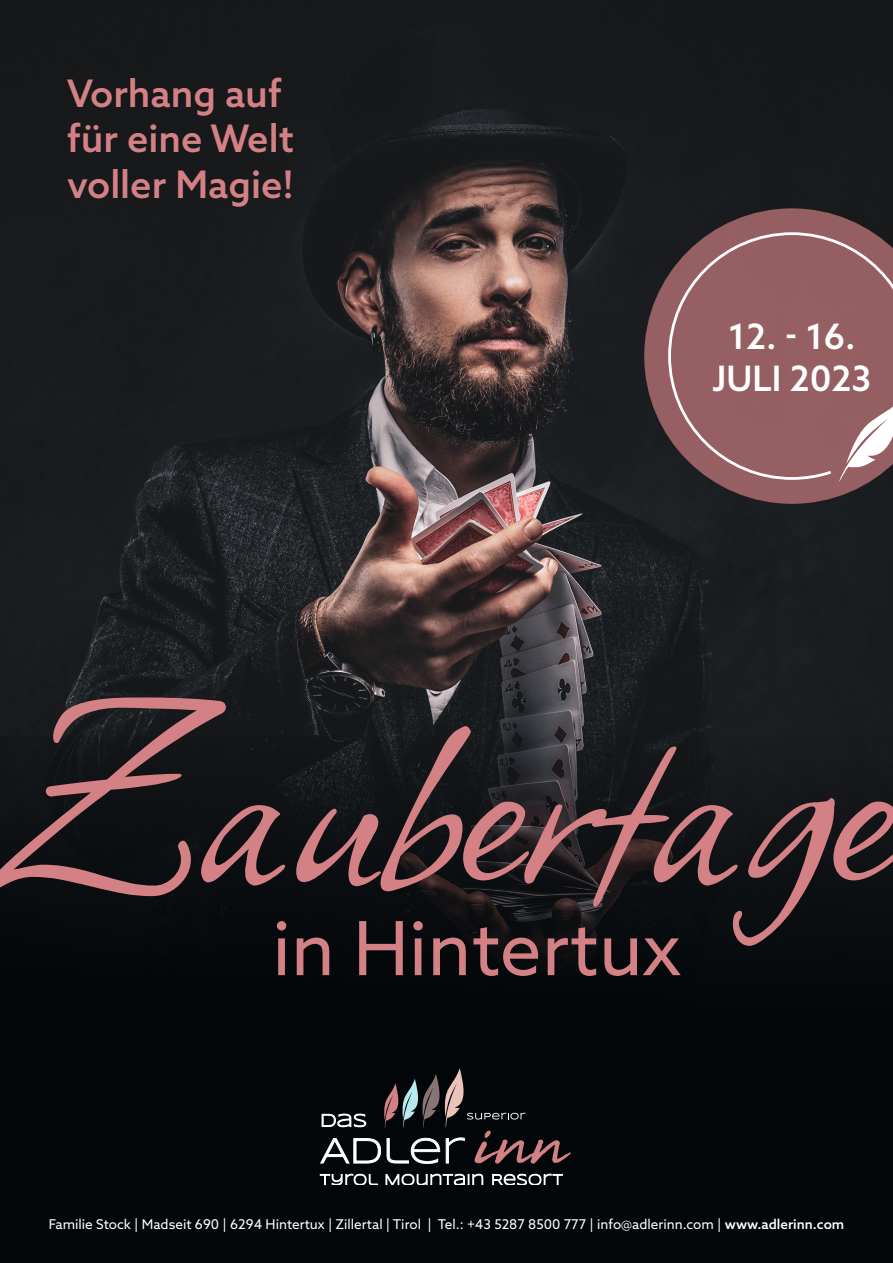
<style>
.page{position:relative;width:893px;height:1263px;background:#fff}
.page>*{position:absolute;margin:0;border:0;box-sizing:border-box;transform-origin:0 0}
.t1{font:320.25px "Allison";color:#d48185}
.t2{font:74.7px "Azo Sans";color:#d48185}
.t3{font:500 37.95px "Azo Sans";color:#d48185}
.t4{font:500 34.95px "Azo Sans";color:#fff}
.t5{font:13.5px "Azo Sans";color:#fff}
.s1{font-weight:500}
</style>
<div class="page">
<img style="left:0;top:0;width:893px;height:736px">
<svg style="left:644px;top:208px;width:249px;height:296px;background:#4e383c"></svg>
<svg style="left:667px;top:231px;width:226px;height:250px;background:#936064"></svg>
<svg style="left:839px;top:397px;width:54px;height:85px"></svg>
<svg style="left:0;top:736px;width:893px;height:527px;background:#090c0e"></svg>
<svg style="left:319px;top:1173px;width:59px;height:12px"></svg>
<svg style="left:385px;top:1173px;width:99px;height:12px"></svg>
<svg style="left:492px;top:1173px;width:71px;height:12px"></svg>
<svg style="left:319px;top:1068px;width:252px;height:96px;background:#252427"></svg>
<p class="t3" style="left:67px;top:68px;width:216px">Vorhang auf</p>
<p class="t3" style="left:67px;top:114px;width:228px">für eine Welt</p>
<p class="t3" style="left:67px;top:159px;width:228px">voller Magie!</p>
<p class="t4" style="left:728px;top:313px;width:129px">12. - 16.</p>
<p class="t4" style="left:713px;top:355px;width:160px">JULI 2023</p>
<p class="t1" style="left:-23px;top:583px;width:917px">Zaubertage</p>
<p class="t2" style="left:272px;top:900px;width:410px">in Hintertux</p>
<p class="t5" style="left:49px;top:1215px;width:797px">Familie Stock | Madseit 690 | 6294 Hintertux | Zillertal | Tirol | Tel.: +43 5287 8500 777 | info@adlerinn.com | <span class="s1">www.adlerinn.com</span></p>
</div>
